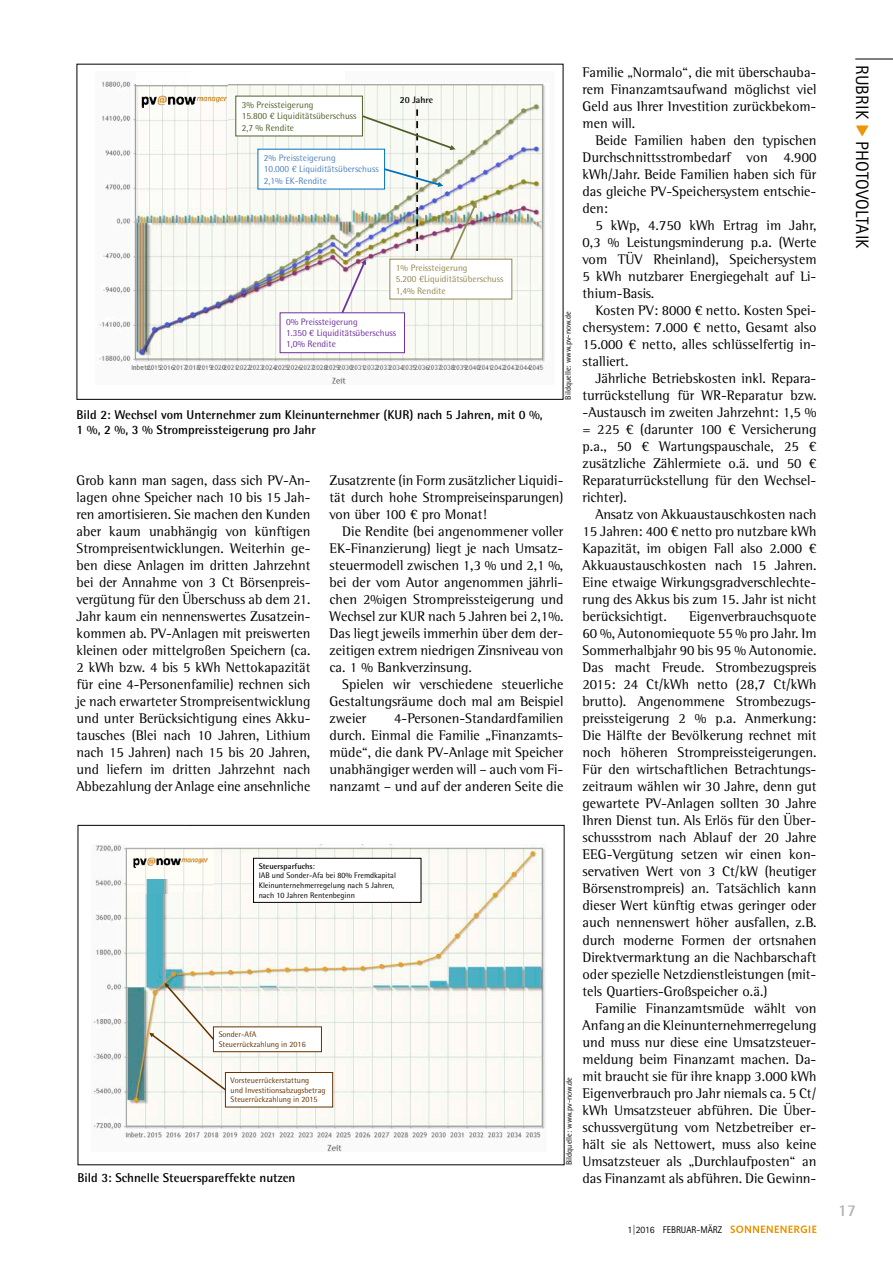
<style>
.page{position:relative;width:893px;height:1263px;background:#fff}
.page>*{position:absolute;margin:0;border:0;box-sizing:border-box;transform-origin:0 0}
.t1{font:18px "Rotis Sans Serif Std";letter-spacing:.01em;color:#000}
.t2{font:700 16.5px "Rotis Semi Sans Std";color:#b1b3b4}
.t3{font:14.25px/17px "Rotis Semi Serif Std";color:#000;text-align:justify}
.t4{font:700 12.75px/15px "Rotis Semi Sans Std";color:#000}
.t5{font:9.75px "Rotis Sans Serif Std";color:#000}
.t6{font:9.3px/11.2px "Rotis Semi Sans Std";color:#4f82bc}
.t7{font:9.3px/11.2px "Rotis Semi Sans Std";color:#4f6127}
.t8{font:9.3px/11.2px "Rotis Semi Sans Std";color:#6f309f}
.t9{font:9.3px/11.2px "Rotis Semi Sans Std";color:#938953}
.t10{font:700 9.3px "Rotis Semi Sans Std";color:#000}
.t11{font:8.25px "Rotis Semi Sans Std";color:#000}
.t12{font:8.1px/9.8px "Rotis Semi Sans Std";color:#000}
.t13{font:8.1px/9.8px "Rotis Semi Sans Std";color:#643300}
.s1{font-weight:700}
.s2{color:#0076bd}
</style>
<div class="page">
<svg style="left:730px;top:1225px;width:86px;height:8px"></svg>
<hr style="left:855px;top:59px;width:38px;height:1px;background:#000">
<svg style="left:856px;top:125px;width:13px;height:12px"></svg>
<img style="left:92px;top:845px;width:453px;height:307px">
<div style="left:254px;top:858px;width:167px;height:44px;background:#fff"></div>
<div style="left:253px;top:858px;width:168px;height:45px;border:1px solid #000"></div>
<div style="left:225px;top:1072px;width:108px;height:35px;background:#fff"></div>
<div style="left:225px;top:1072px;width:108px;height:35px;border:1px solid #630"></div>
<div style="left:213px;top:1027px;width:108px;height:25px;background:#fff"></div>
<div style="left:213px;top:1026px;width:109px;height:26px;border:1px solid #630"></div>
<svg style="left:149px;top:983px;width:77px;height:107px"></svg>
<img style="left:127px;top:845px;width:86px;height:47px">
<img style="left:145px;top:879px;width:23px;height:15px">
<img style="left:134px;top:857px;width:74px;height:11px">
<img style="left:99px;top:81px;width:446px;height:303px">
<div style="left:236px;top:96px;width:126px;height:40px;background:#fff"></div>
<div style="left:280px;top:313px;width:124px;height:40px;background:#fff"></div>
<div style="left:280px;top:312px;width:125px;height:41px;border:1px solid #6f309f"></div>
<div style="left:390px;top:259px;width:122px;height:40px;background:#fff"></div>
<div style="left:390px;top:259px;width:122px;height:40px;border:1px solid #938953"></div>
<div style="left:258px;top:149px;width:127px;height:40px;background:#fff"></div>
<img style="left:341px;top:109px;width:136px;height:204px">
<img style="left:136px;top:81px;width:92px;height:141px">
<img style="left:141px;top:95px;width:86px;height:13px">
<div style="left:191px;top:69px;width:154px;height:14px;background:#fff"></div>
<p class="t7" style="left:242px;top:99px;width:116px">3% Preissteigerung<br>15.800 € Liquiditätsüberschuss<br>2,7 % Rendite</p>
<p class="t6" style="left:264px;top:152px;width:116px">2% Preissteigerung<br>10.000 € Liquiditätsüberschuss<br>2,1% EK-Rendite</p>
<p class="t10" style="left:400px;top:95px;width:35px">20 Jahre</p>
<p class="t9" style="left:396px;top:262px;width:109px">1% Preissteigerung<br>5.200 €Liquiditätsüberschuss<br>1,4% Rendite</p>
<p class="t8" style="left:286px;top:316px;width:111px">0% Preissteigerung<br>1.350 € Liquiditätsüberschuss<br>1,0% Rendite</p>
<p class="t4" style="left:77px;top:407px;width:468px">Bild 2: Wechsel vom Unternehmer zum Kleinunternehmer (KUR) nach 5 Jahren, mit 0 %,<br>1 %, 2 %, 3 % Strompreissteigerung pro Jahr</p>
<p class="t11" style="left:563px;top:400px;width:90px;rotate:-90deg">Bildquelle: www.pv-now.de</p>
<p class="t3" style="left:77px;top:471px;width:235px">Grob kann man sagen, dass sich PV-An&shy;lagen ohne Speicher nach 10 bis 15 Jah&shy;ren amortisieren. Sie machen den Kunden aber kaum unabhängig von künftigen Strompreisentwicklungen. Weiterhin ge&shy;ben diese Anlagen im dritten Jahrzehnt bei der Annahme von 3 Ct Börsenpreis&shy;vergütung für den Überschuss ab dem 21.<br>Jahr kaum ein nennenswertes Zusatzein&shy;kommen ab. PV-Anlagen mit preiswerten kleinen oder mittelgroßen Speichern (ca.<br>2 kWh bzw. 4 bis 5 kWh Nettokapazität für eine 4-Personenfamilie) rechnen sich je nach erwarteter Strompreisentwicklung und unter Berücksichtigung eines Akku&shy;tausches (Blei nach 10 Jahren, Lithium nach 15 Jahren) nach 15 bis 20 Jahren, und liefern im dritten Jahrzehnt nach Abbezahlung der Anlage eine ansehnliche</p>
<p class="t3" style="left:330px;top:471px;width:235px">Zusatzrente (in Form zusätzlicher Liquidi&shy;tät durch hohe Strompreiseinsparungen) von über 100 € pro Monat!</p>
<p class="t3" style="left:330px;top:522px;width:235px;text-indent:13px">Die Rendite (bei angenommener voller EK-Finanzierung) liegt je nach Umsatz&shy;steuermodell zwischen 1,3 % und 2,1 %, bei der vom Autor angenommen jährli&shy;chen 2%igen Strompreissteigerung und Wechsel zur KUR nach 5 Jahren bei 2,1%.<br>Das liegt jeweils immerhin über dem der&shy;zeitigen extrem niedrigen Zinsniveau von ca. 1 % Bankverzinsung.</p>
<p class="t3" style="left:330px;top:676px;width:235px;text-indent:13px">Spielen wir verschiedene steuerliche Gestaltungsräume doch mal am Beispiel zweier</p>
<p class="t3" style="left:330px;top:710px;width:235px;text-indent:65px">4-Personen-Standardfamilien durch. Einmal die Familie „Finanzamts&shy;müde“, die dank PV-Anlage mit Speicher unabhängiger werden will – auch vom Fi&shy;nanzamt – und auf der anderen Seite die</p>
<p class="t12" style="left:259px;top:861px;width:139px"><span class="s1">Steuersparfuchs</span>:<br>IAB und Sonder-Afa bei 80% Fremdkapital<br>Kleinunternehmerregelung nach 5 Jahren, nach 10 Jahren Rentenbeginn</p>
<p class="t13" style="left:219px;top:1029px;width:89px">Sonder-AfA<br>Steuerrückzahlung in 2016</p>
<p class="t13" style="left:231px;top:1075px;width:96px">Vorsteuerrückerstattung<br>und Investitionsabzugsbetrag<br>Steuerrückzahlung in 2015</p>
<p class="t4" style="left:78px;top:1170px;width:219px">Bild 3: Schnelle Steuerspareffekte nutzen</p>
<p class="t11" style="left:564px;top:1165px;width:90px;rotate:-90deg">Bildquelle: www.pv-now.de</p>
<p class="t3" style="left:583px;top:63px;width:235px">Familie „Normalo“, die mit überschauba&shy;rem Finanzamtsaufwand möglichst viel Geld aus Ihrer Investition zurückbekom&shy;men will.</p>
<p class="t3" style="left:583px;top:131px;width:235px;text-indent:13px">Beide Familien haben den typischen Durchschnittsstrombedarf von 4.900 kWh/Jahr. Beide Familien haben sich für das gleiche PV-Speichersystem entschie&shy;den:</p>
<p class="t3" style="left:583px;top:216px;width:235px;text-indent:13px">5 kWp, 4.750 kWh Ertrag im Jahr, 0,3 % Leistungsminderung p.a. (Werte vom TÜV Rheinland), Speichersystem 5 kWh nutzbarer Energiegehalt auf Li&shy;thium-Basis.</p>
<p class="t3" style="left:583px;top:302px;width:235px;text-indent:13px">Kosten PV: 8000 € netto. Kosten Spei&shy;chersystem: 7.000 € netto, Gesamt also 15.000 € netto, alles schlüsselfertig in&shy;stalliert.</p>
<p class="t3" style="left:583px;top:370px;width:235px;text-indent:13px">Jährliche Betriebskosten inkl. Repara&shy;turrückstellung für WR-Reparatur bzw. -Austausch im zweiten Jahrzehnt: 1,5 % = 225 € (darunter 100 € Versicherung p.a., 50 € Wartungspauschale, 25 € zusätzliche Zählermiete o.ä. und 50 € Reparaturrückstellung für den Wechsel&shy;richter).</p>
<p class="t3" style="left:583px;top:506px;width:235px;text-indent:13px">Ansatz von Akkuaustauschkosten nach 15 Jahren: 400 € netto pro nutzbare kWh Kapazität, im obigen Fall also 2.000 € Akkuaustauschkosten nach 15 Jahren.<br>Eine etwaige Wirkungsgradverschlechte&shy;rung des Akkus bis zum 15. Jahr ist nicht berücksichtigt.</p>
<p class="t3" style="left:583px;top:608px;width:235px;text-indent:107px">Eigenverbrauchsquote 60 %, Autonomiequote 55 % pro Jahr. Im Sommerhalbjahr 90 bis 95 % Autonomie.<br>Das macht Freude. Strombezugspreis 2015: 24 Ct/kWh netto (28,7 Ct/kWh brutto). Angenommene Strombezugs&shy;preissteigerung 2 % p.a. Anmerkung:<br>Die Hälfte der Bevölkerung rechnet mit noch höheren Strompreissteigerungen.<br>Für den wirtschaftlichen Betrachtungs&shy;zeitraum wählen wir 30 Jahre, denn gut gewartete PV-Anlagen sollten 30 Jahre Ihren Dienst tun. Als Erlös für den Über&shy;schussstrom nach Ablauf der 20 Jahre EEG-Vergütung setzen wir einen kon&shy;servativen Wert von 3 Ct/kW (heutiger Börsenstrompreis) an. Tatsächlich kann dieser Wert künftig etwas geringer oder auch nennenswert höher ausfallen, z.B. durch moderne Formen der ortsnahen Direktvermarktung an die Nachbarschaft oder spezielle Netzdienstleistungen (mit&shy;tels Quartiers-Großspeicher o.ä.)</p>
<p class="t3" style="left:583px;top:999px;width:235px;text-indent:13px">Familie Finanzamtsmüde wählt von Anfang an die Kleinunternehmerregelung und muss nur diese eine Umsatzsteuer&shy;meldung beim Finanzamt machen. Da&shy;mit braucht sie für ihre knapp 3.000 kWh Eigenverbrauch pro Jahr niemals ca. 5 Ct/ kWh Umsatzsteuer abführen. Die Über&shy;schussvergütung vom Netzbetreiber er&shy;hält sie als Nettowert, muss also keine Umsatzsteuer als „Durchlaufposten“ an das Finanzamt als abführen. Die Gewinn-</p>
<p class="t5" style="left:627px;top:1223px;width:96px">1|2016 FEBRUAR-MÄRZ</p>
<p class="t1" style="left:873px;top:65px;width:186px;rotate:90deg">RUBRIK <span class="s2">◆</span> PHOTOVOLTAIK</p>
<p class="t2" style="left:838px;top:1200px;width:19px">17</p>
</div>
